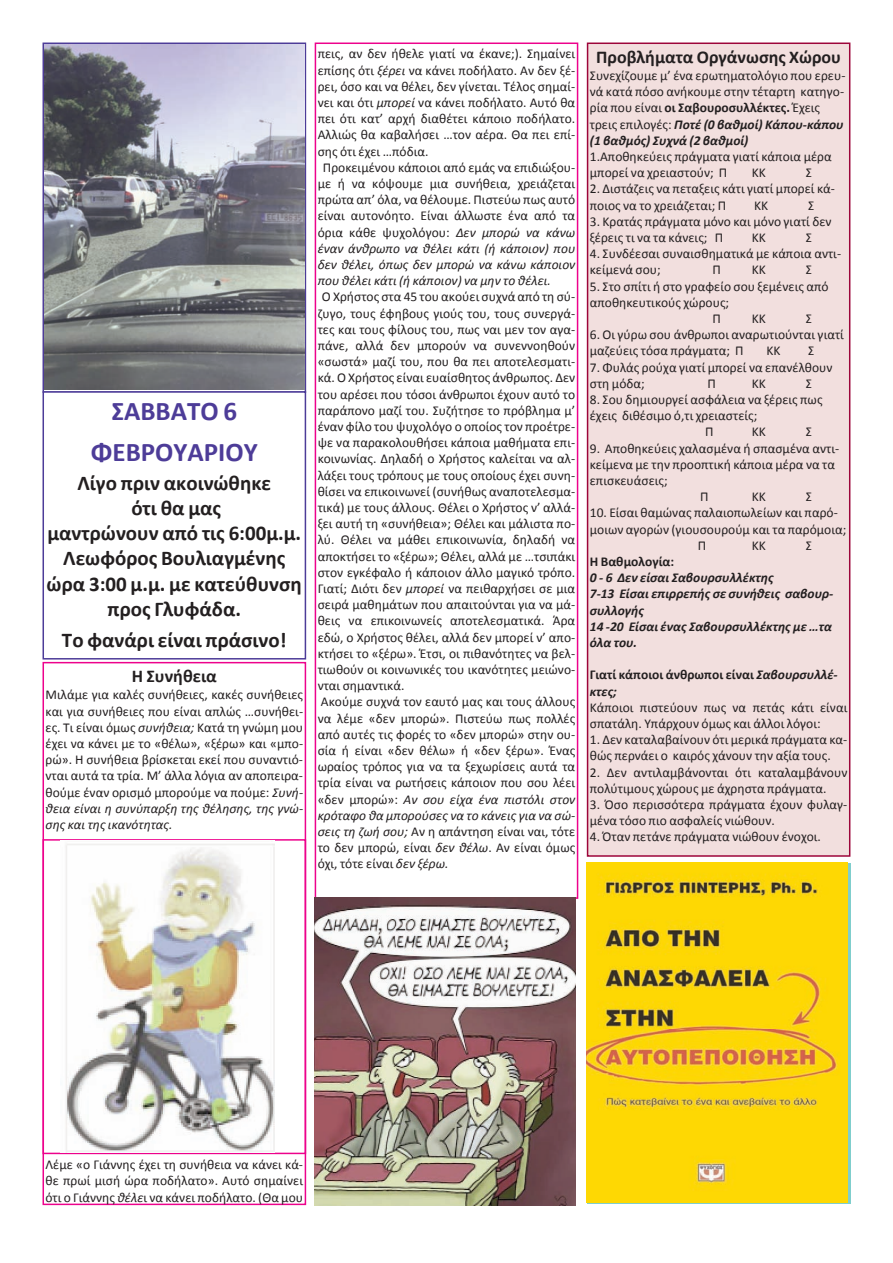
<style>
.page{position:relative;width:893px;height:1263px;background:#fff}
.page>*{position:absolute;margin:0;border:0;box-sizing:border-box;transform-origin:0 0}
.t1{font:700 27px/41px "Calibri";color:#4d3c98;text-align:center}
.t2{font:700 21px/25.2px "Calibri";color:#231f20;text-align:center}
.t3{font:700 18px "Calibri";color:#231f20}
.t4{font:13.5px/16.2px "Calibri";color:#231f20}
.t5{font:italic 700 13.5px/16.2px "Calibri";color:#231f20}
.t6{font:italic 13.5px "Calibri";color:#231f20}
.t7{font:700 13.5px/16.2px "Calibri";color:#231f20}
.s1{font-style:italic}
.s2{font-weight:700}
.s3{font-weight:700;font-style:italic}
</style>
<div class="page">
<div style="left:588px;top:44px;width:261px;height:811px;background:#f2dfde"></div>
<div style="left:587px;top:43px;width:263px;height:814px;border:2px solid #9d053a"></div>
<img style="left:587px;top:863px;width:261px;height:339px">
<img style="left:44px;top:44px;width:261px;height:345px">
<div style="left:43px;top:391px;width:263px;height:268px;border:2px solid #4d3c98"></div>
<div style="left:43px;top:662px;width:263px;height:543px;border:2px solid #ed028c"></div>
<div style="left:315px;top:43px;width:263px;height:856px;border:2px solid #ed028c"></div>
<div style="left:43px;top:839px;width:263px;height:315px;border:2px solid #ed028c"></div>
<img style="left:61px;top:841px;width:214px;height:312px">
<img style="left:315px;top:897px;width:260px;height:309px">
<h1 class="t1" style="left:91px;top:390px;width:168px">ΣΑΒΒΑΤΟ 6<br>ΦΕΒΡΟΥΑΡΙΟΥ</h1>
<h2 class="t2" style="left:47px;top:470px;width:257px">Λίγο πριν ακοινώθηκε<br>ότι θα μας<br>μαντρώνουν από τις 6:00μ.μ.<br>Λεωφόρος Βουλιαγμένης ώρα 3:00 μ.μ. με κατεύθυνση προς Γλυφάδα.</h2>
<h2 class="t2" style="left:62px;top:627px;width:226px">Το φανάρι είναι πράσινο!</h2>
<h3 class="t3" style="left:132px;top:665px;width:87px">Η Συνήθεια</h3>
<p class="t4" style="left:46px;top:687px;width:259px;text-align:justify">Μιλάμε για καλές συνήθειες, κακές συνήθειες και για συνήθειες που είναι απλώς …συνήθει&shy;ες. Τι είναι όμως <span class="s1">συνήθεια;</span> Κατά τη γνώμη μου έχει να κάνει με το «θέλω», «ξέρω» και «μπο&shy;ρώ». Η συνήθεια βρίσκεται εκεί που συναντιό&shy;νται αυτά τα τρία. Μ’ άλλα λόγια αν αποπειρα&shy;θούμε έναν ορισμό μπορούμε να πούμε: <span class="s1">Συνή&shy;θεια είναι η συνύπαρξη της θέλησης, της γνώ&shy;σης και της ικανότητας.</span></p>
<p class="t4" style="left:318px;top:46px;width:259px">πεις, αν δεν ήθελε γιατί να έκανε;). Σημαίνει</p>
<p class="t4" style="left:318px;top:62px;width:259px">επίσης ότι <span class="s1">ξέρει</span> να κάνει ποδήλατο. Αν δεν ξέ-</p>
<p class="t4" style="left:318px;top:78px;width:259px">ρει, όσο και να θέλει, δεν γίνεται. Τέλος σημαί-</p>
<p class="t4" style="left:318px;top:94px;width:259px">νει και ότι <span class="s1">μπορεί</span> να κάνει ποδήλατο. Αυτό θα</p>
<p class="t4" style="left:318px;top:110px;width:259px">πει ότι κατ’ αρχή διαθέτει κάποιο ποδήλατο.</p>
<p class="t4" style="left:318px;top:127px;width:259px">Αλλιώς θα καβαλήσει …τον αέρα. Θα πει επί-</p>
<p class="t4" style="left:318px;top:143px;width:112px">σης ότι έχει …πόδια.</p>
<p class="t4" style="left:323px;top:159px;width:254px">Προκειμένου κάποιοι από εμάς να επιδιώξου-</p>
<p class="t4" style="left:318px;top:175px;width:259px">με ή να κόψουμε μια συνήθεια, χρειάζεται</p>
<p class="t4" style="left:318px;top:191px;width:259px">πρώτα απ’ όλα, να θέλουμε. Πιστεύω πως αυτό</p>
<p class="t4" style="left:318px;top:208px;width:259px">είναι αυτονόητο. Είναι άλλωστε ένα από τα</p>
<p class="t4" style="left:318px;top:224px;width:259px">όρια κάθε ψυχολόγου: <span class="s1">Δεν μπορώ να κάνω</span></p>
<p class="t6" style="left:318px;top:240px;width:259px">έναν άνθρωπο να θέλει κάτι (ή κάποιον) που</p>
<p class="t6" style="left:318px;top:256px;width:259px">δεν θέλει, όπως δεν μπορώ να κάνω κάποιον</p>
<p class="t6" style="left:318px;top:272px;width:235px">που θέλει κάτι (ή κάποιον) να μην το θέλει.</p>
<p class="t4" style="left:318px;top:289px;width:259px;text-indent:4px">Ο Χρήστος στα 45 του ακούει συχνά από τη σύ&shy;ζυγο, τους έφηβους γιούς του, τους συνεργά&shy;τες και τους φίλους του, πως ναι μεν τον αγα&shy;πάνε, αλλά δεν μπορούν να συνεννοηθούν «σωστά» μαζί του, που θα πει αποτελεσματι&shy;κά. Ο Χρήστος είναι ευαίσθητος άνθρωπος. Δεν του αρέσει που τόσοι άνθρωποι έχουν αυτό το παράπονο μαζί του. Συζήτησε το πρόβλημα μ’ έναν φίλο του ψυχολόγο ο οποίος τον προέτρε&shy;ψε να παρακολουθήσει κάποια μαθήματα επι&shy;κοινωνίας. Δηλαδή ο Χρήστος καλείται να αλ&shy;λάξει τους τρόπους με τους οποίους έχει συνη&shy;θίσει να επικοινωνεί (συνήθως αναποτελεσμα&shy;τικά) με τους άλλους. Θέλει ο Χρήστος ν’ αλλά&shy;ξει αυτή τη «συνήθεια»; Θέλει και μάλιστα πο&shy;λύ. Θέλει να μάθει επικοινωνία, δηλαδή να αποκτήσει το «ξέρω»; Θέλει, αλλά με …τσιπάκι στον εγκέφαλο ή κάποιον άλλο μαγικό τρόπο.<br>Γιατί; Διότι δεν <span class="s1">μπορεί</span> να πειθαρχήσει σε μια σειρά μαθημάτων που απαιτούνται για να μά&shy;θεις να επικοινωνείς αποτελεσματικά. Άρα εδώ, ο Χρήστος θέλει, αλλά δεν μπορεί ν’ απο&shy;κτήσει το «ξέρω». Έτσι, οι πιθανότητες να βελ&shy;τιωθούν οι κοινωνικές του ικανότητες μειώνο&shy;νται σημαντικά.<br>Ακούμε συχνά τον εαυτό μας και τους άλλους να λέμε «δεν μπορώ». Πιστεύω πως πολλές από αυτές τις φορές το «δεν μπορώ» στην ου&shy;σία ή είναι «δεν θέλω» ή «δεν ξέρω». Ένας ωραίος τρόπος για να τα ξεχωρίσεις αυτά τα τρία είναι να ρωτήσεις κάποιον που σου λέει «δεν μπορώ»: <span class="s1">Αν σου είχα ένα πιστόλι στον κρόταφο θα μπορούσες να το κάνεις για να σώ&shy;σεις τη ζωή σου;</span> Αν η απάντηση είναι ναι, τότε το δεν μπορώ, είναι <span class="s1">δεν θέλω</span>. Αν είναι όμως όχι, τότε είναι <span class="s1">δεν ξέρω.</span></p>
<h3 class="t3" style="left:596px;top:46px;width:246px">Προβλήματα Οργάνωσης Χώρου</h3>
<p class="t4" style="left:590px;top:67px;width:257px">Συνεχίζουμε μ’ ένα ερωτηματολόγιο που ερευ&shy;νά κατά πόσο ανήκουμε στην τέταρτη κατηγο&shy;ρία που είναι <span class="s2">οι Σαβουροσυλλέκτες.</span> Έχεις τρεις επιλογές: <span class="s3">Ποτέ (0 βαθμοί) Κάπου-κάπου (1 βαθμός) Συχνά (2 βαθμοί)</span></p>
<p class="t4" style="left:590px;top:148px;width:243px">1.Αποθηκεύεις πράγματα γιατί κάποια μέρα μπορεί να χρειαστούν; Π</p>
<p class="t4" style="left:752px;top:164px;width:16px">ΚΚ</p>
<p class="t4" style="left:806px;top:164px;width:8px">Σ</p>
<p class="t4" style="left:590px;top:181px;width:247px">2. Διστάζεις να πεταξεις κάτι γιατί μπορεί κά&shy;ποιος να το χρειάζεται; Π</p>
<p class="t4" style="left:754px;top:197px;width:16px">ΚΚ</p>
<p class="t4" style="left:808px;top:197px;width:8px">Σ</p>
<p class="t4" style="left:590px;top:213px;width:243px">3. Κρατάς πράγματα μόνο και μόνο γιατί δεν ξέρεις τι να τα κάνεις; Π</p>
<p class="t4" style="left:752px;top:229px;width:16px">ΚΚ</p>
<p class="t4" style="left:806px;top:229px;width:8px">Σ</p>
<p class="t4" style="left:590px;top:245px;width:253px">4. Συνδέεσαι συναισθηματικά με κάποια αντι&shy;κείμενά σου;</p>
<p class="t4" style="left:712px;top:262px;width:10px">Π</p>
<p class="t4" style="left:752px;top:262px;width:16px">ΚΚ</p>
<p class="t4" style="left:806px;top:262px;width:8px">Σ</p>
<p class="t4" style="left:590px;top:278px;width:240px">5. Στο σπίτι ή στο γραφείο σου ξεμένεις από</p>
<p class="t4" style="left:590px;top:294px;width:141px">αποθηκευτικούς χώρους;</p>
<p class="t4" style="left:712px;top:310px;width:10px">Π</p>
<p class="t4" style="left:752px;top:310px;width:16px">ΚΚ</p>
<p class="t4" style="left:806px;top:310px;width:8px">Σ</p>
<p class="t4" style="left:590px;top:326px;width:256px">6. Οι γύρω σου άνθρωποι αναρωτιούνται γιατί μαζεύεις τόσα πράγματα; Π</p>
<p class="t4" style="left:766px;top:343px;width:16px">ΚΚ</p>
<p class="t4" style="left:808px;top:343px;width:8px">Σ</p>
<p class="t4" style="left:590px;top:359px;width:244px">7. Φυλάς ρούχα γιατί μπορεί να επανέλθουν στη μόδα;</p>
<p class="t4" style="left:708px;top:375px;width:10px">Π</p>
<p class="t4" style="left:752px;top:375px;width:16px">ΚΚ</p>
<p class="t4" style="left:806px;top:375px;width:8px">Σ</p>
<p class="t4" style="left:590px;top:391px;width:234px">8. Σου δημιουργεί ασφάλεια να ξέρεις πως</p>
<p class="t4" style="left:590px;top:407px;width:169px">έχεις διθέσιμο ό,τι χρειαστείς;</p>
<p class="t4" style="left:705px;top:424px;width:10px">Π</p>
<p class="t4" style="left:752px;top:424px;width:16px">ΚΚ</p>
<p class="t4" style="left:806px;top:424px;width:8px">Σ</p>
<p class="t4" style="left:590px;top:440px;width:251px">9. Αποθηκεύεις χαλασμένα ή σπασμένα αντι-</p>
<p class="t4" style="left:590px;top:456px;width:247px">κείμενα με την προοπτική κάποια μέρα να τα</p>
<p class="t4" style="left:590px;top:472px;width:79px">επισκευάσεις;</p>
<p class="t4" style="left:700px;top:488px;width:10px">Π</p>
<p class="t4" style="left:752px;top:488px;width:16px">ΚΚ</p>
<p class="t4" style="left:806px;top:488px;width:8px">Σ</p>
<p class="t4" style="left:590px;top:505px;width:250px">10. Είσαι θαμώνας παλαιοπωλείων και παρό-</p>
<p class="t4" style="left:590px;top:521px;width:258px">μοιων αγορών (γιουσουρούμ και τα παρόμοια;</p>
<p class="t4" style="left:698px;top:537px;width:10px">Π</p>
<p class="t4" style="left:752px;top:537px;width:16px">ΚΚ</p>
<p class="t4" style="left:806px;top:537px;width:8px">Σ</p>
<p class="t7" style="left:590px;top:553px;width:86px">Η Βαθμολογία:</p>
<p class="t5" style="left:590px;top:569px;width:245px">0 - 6 Δεν είσαι Σαβουρσυλλέκτης<br>7-13 Είσαι επιρρεπής σε συνήθεις σαβουρ&shy;συλλογής<br>14 -20 Είσαι ένας Σαβουρσυλλέκτης με …τα όλα του.</p>
<p class="t7" style="left:590px;top:667px;width:249px">Γιατί κάποιοι άνθρωποι είναι <span class="s1">Σαβουρσυλλέ&shy;κτες;</span></p>
<p class="t4" style="left:590px;top:699px;width:259px">Κάποιοι πιστεύουν πως να πετάς κάτι είναι σπατάλη. Υπάρχουν όμως και άλλοι λόγοι:</p>
<p class="t4" style="left:590px;top:731px;width:259px">1. Δεν καταλαβαίνουν ότι μερικά πράγματα κα&shy;θώς περνάει ο καιρός χάνουν την αξία τους.</p>
<p class="t4" style="left:590px;top:764px;width:259px">2. Δεν αντιλαμβάνονται ότι καταλαμβάνουν πολύτιμους χώρους με άχρηστα πράγματα.</p>
<p class="t4" style="left:590px;top:796px;width:259px">3. Όσο περισσότερα πράγματα έχουν φυλαγ&shy;μένα τόσο πιο ασφαλείς νιώθουν.</p>
<p class="t4" style="left:590px;top:829px;width:233px">4. Όταν πετάνε πράγματα νιώθουν ένοχοι.</p>
<p class="t4" style="left:46px;top:1156px;width:259px;text-align:justify">Λέμε «ο Γιάννης έχει τη συνήθεια να κάνει κά&shy;θε πρωί μισή ώρα ποδήλατο». Αυτό σημαίνει ότι ο Γιάννης <span class="s1">θέλε</span>ι να κάνει ποδήλατο. (Θα μου</p>
</div>
